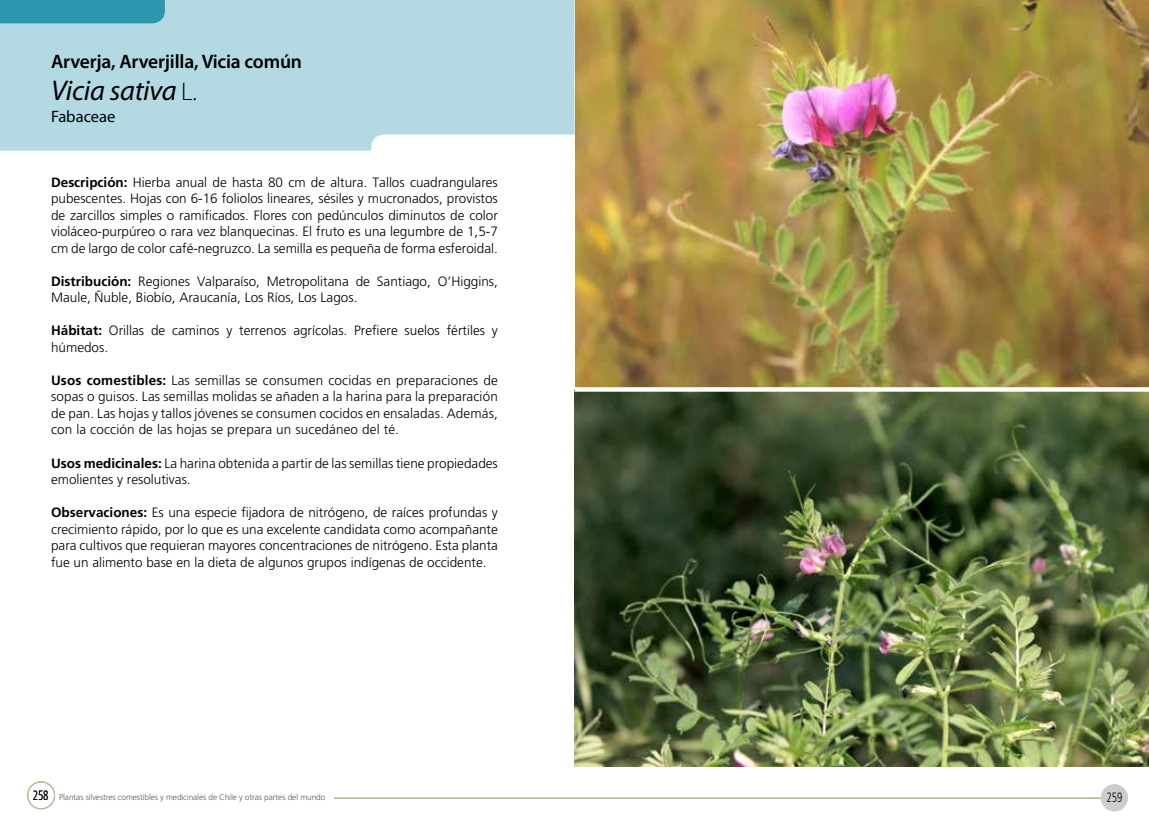
<style>
.page{position:relative;width:1149px;height:830px;background:#fff}
.page>*{position:absolute;margin:0;border:0;box-sizing:border-box;transform-origin:0 0}
.t1{font:italic 28.5px "Myriad Pro";letter-spacing:-.01em;color:#000}
.t2{font:600 19.5px "Myriad Pro";letter-spacing:-.01em;color:#000}
.t3{font:16.5px "Myriad Pro";color:#000}
.t4{font:300 13.5px/16.5px "Frutiger LT Std";color:#000;text-align:justify}
.t5{font:300 condensed 13.5px "Frutiger LT Std";color:#000;scale:.81 1}
.t6{font:300 8.25px "Frutiger LT Std";letter-spacing:-.01em;color:#58595b}
.s1{font-weight:300;font-style:normal;font-size:25.5px}
.s2{font-weight:700}
.s3{font-stretch:condensed;font-size:13.5px;color:#000}
</style>
<div class="page">
<div style="left:27px;top:781px;width:28px;height:27px;border:1px solid #bcbec0;border-radius:50%"></div>
<div style="left:1100px;top:784px;width:27px;height:26px;background:#cbcdce;border-radius:50%"></div>
<hr style="left:334px;top:797px;width:240px;height:1px;background:#bcbec0">
<hr style="left:574px;top:797px;width:526px;height:1px;background:#bcbec0">
<img style="left:574px;top:0;width:574px;height:765px">
<svg style="left:0;top:0;width:574px;height:150px;background:#afd8e0"></svg>
<svg style="left:574px;top:387px;width:574px;height:4px"></svg>
<h2 class="t2" style="left:51px;top:51px;width:252px">Arverja, Arverjilla, Vicia común</h2>
<h1 class="t1" style="left:51px;top:75px;width:147px">Vicia sativa <span class="s1">L.</span></h1>
<p class="t3" style="left:51px;top:108px;width:66px">Fabaceae</p>
<p class="t4" style="left:51px;top:174px;width:448px"><span class="s2">Descripción:</span> Hierba anual de hasta 80 cm de altura. Tallos cuadrangulares pubescentes. Hojas con 6-16 foliolos lineares, sésiles y mucronados, provistos de zarcillos simples o ramificados. Flores con pedúnculos diminutos de color violáceo-purpúreo o rara vez blanquecinas. El fruto es una legumbre de 1,5-7 cm de largo de color café-negruzco. La semilla es pequeña de forma esferoidal.</p>
<p class="t4" style="left:51px;top:273px;width:448px"><span class="s2">Distribución:</span> Regiones Valparaíso, Metropolitana de Santiago, O’Higgins,<br>Maule, Ñuble, Biobío, Araucanía, Los Ríos, Los Lagos.</p>
<p class="t4" style="left:51px;top:322px;width:448px"><span class="s2">Hábitat:</span> Orillas de caminos y terrenos agrícolas. Prefiere suelos fértiles y húmedos.</p>
<p class="t4" style="left:51px;top:372px;width:448px"><span class="s2">Usos comestibles:</span> Las semillas se consumen cocidas en preparaciones de sopas o guisos. Las semillas molidas se añaden a la harina para la preparación de pan. Las hojas y tallos jóvenes se consumen cocidos en ensaladas. Además, con la cocción de las hojas se prepara un sucedáneo del té.</p>
<p class="t4" style="left:51px;top:454px;width:448px"><span class="s2">Usos medicinales:</span> La harina obtenida a partir de las semillas tiene propiedades emolientes y resolutivas.</p>
<p class="t4" style="left:51px;top:504px;width:448px"><span class="s2">Observaciones:</span> Es una especie fijadora de nitrógeno, de raíces profundas y crecimiento rápido, por lo que es una excelente candidata como acompañante para cultivos que requieran mayores concentraciones de nitrógeno. Esta planta fue un alimento base en la dieta de algunos grupos indígenas de occidente.</p>
<p class="t6" style="left:33px;top:791px;width:294px"><span class="s3">258</span> Plantas silvestres comestibles y medicinales de Chile y otras partes del mundo</p>
<p class="t5" style="left:1106px;top:789px;width:21px">259</p>
</div>
